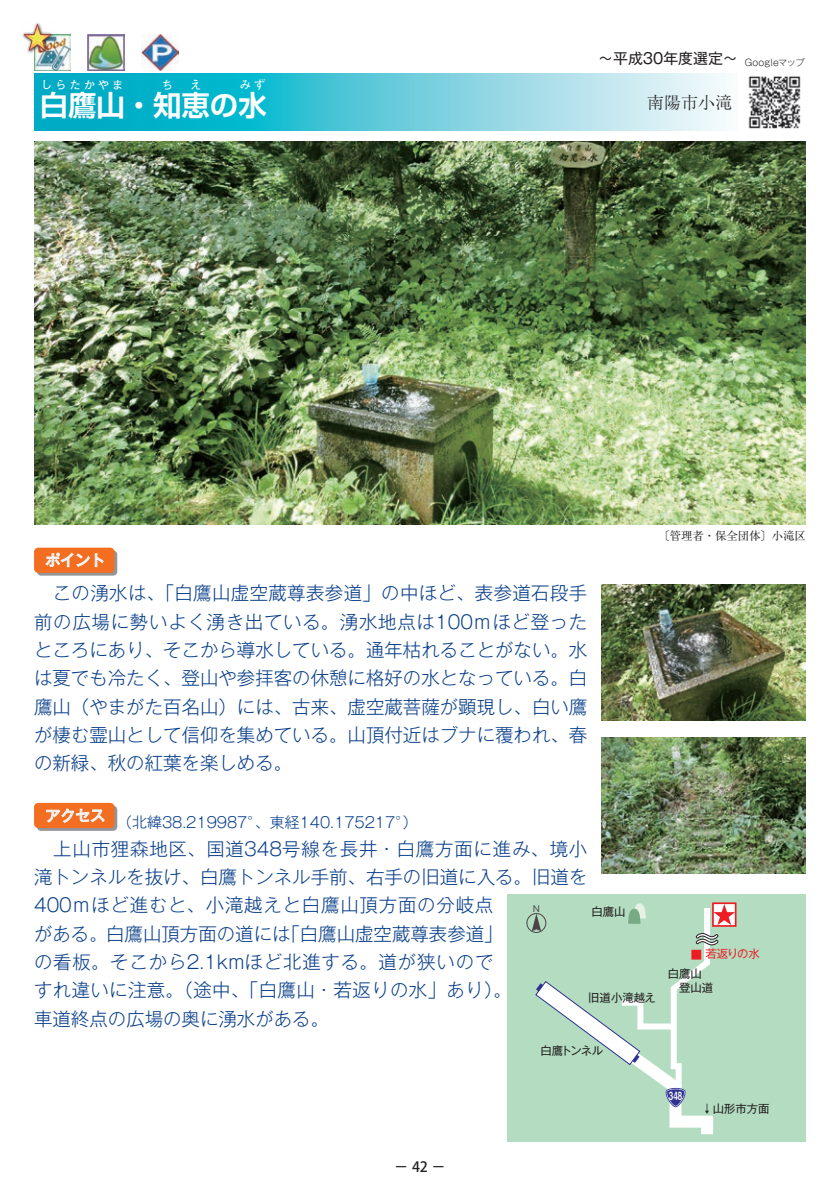
<style>
.page{position:relative;width:840px;height:1191px;background:#fff}
.page>*{position:absolute;margin:0;border:0;box-sizing:border-box;transform-origin:0 0}
.t1{font:700 28.4px "Shin Go Pro De";color:#fff}
.t2{font:300 18.4px/28.4px "Gothic MB101 Pro";color:#083e89;text-align:justify}
.t3{font:300 17px "Ryumin Pro";color:#231f20}
.t4{font:300 14.8px "Gothic MB101 Pro";color:#083e89}
.t5{font:14.8px "Gothic MB101 Pro";color:#231f20}
.t6{font:500 14.2px "Koz Go Pro";color:#231f20}
.t7{font:11.4px/13.6px "Gothic MB101 Pro";color:#231f20}
.t8{font:11.4px "Ryumin Pro";color:#231f20}
.t9{font:700 11.4px "Shin Go Pro De";letter-spacing:.25em;color:#fff}
.t10{font:11.4px "Gothic MB101 Pro";letter-spacing:-.055em;color:#ee1d23}
.t11{font:11.4px "Midashi Go Pro MB31";color:#fff;scale:.7 1}
.t12{font:8.6px "Gothic MB101 Pro";color:#4c4449}
</style>
<div class="page">
<svg style="left:34px;top:74px;width:693px;height:56px;background:#5ecadb"></svg>
<img style="left:748px;top:76px;width:53px;height:53px">
<img style="left:34px;top:142px;width:771px;height:382px">
<img style="left:601px;top:584px;width:204px;height:136px">
<img style="left:601px;top:737px;width:204px;height:136px">
<svg style="left:37px;top:550px;width:80px;height:25px"></svg>
<div style="left:34px;top:547px;width:80px;height:26px;background:#f36e21;border-radius:4px"></div>
<svg style="left:45px;top:552px;width:59px;height:15px"></svg>
<div style="left:37px;top:805px;width:80px;height:26px;background:#939598;border-radius:4px"></div>
<div style="left:34px;top:803px;width:80px;height:25px;background:#f36e21;border-radius:4px"></div>
<svg style="left:46px;top:808px;width:59px;height:15px"></svg>
<div style="left:506px;top:894px;width:299px;height:247px;background:#b3dcc0"></div>
<div style="left:711px;top:902px;width:25px;height:24px;border:2px solid #ee1d23"></div>
<div style="left:526px;top:913px;width:20px;height:19px;border:1px solid #4c4449;border-radius:50%"></div>
<svg style="left:527px;top:902px;width:207px;height:233px"></svg>
<img style="left:142px;top:34px;width:37px;height:37px">
<img style="left:88px;top:34px;width:37px;height:37px">
<img style="left:34px;top:34px;width:37px;height:37px">
<svg style="left:22px;top:23px;width:32px;height:30px"></svg>
<img style="left:23px;top:24px;width:29px;height:27px">
<p class="t9" style="left:41px;top:76px;width:84px">しらたかやま</p>
<p class="t9" style="left:162px;top:76px;width:13px">ち</p>
<p class="t9" style="left:190px;top:76px;width:13px">え</p>
<p class="t9" style="left:240px;top:76px;width:27px">みず</p>
<h1 class="t1" style="left:40px;top:82px;width:228px">白鷹山・知恵の水</h1>
<p class="t5" style="left:598px;top:46px;width:208px">～平成30年度選定～ <sub>Googleマップ</sub></p>
<p class="t3" style="left:646px;top:89px;width:87px">南陽市小滝</p>
<p class="t2" style="left:34px;top:576px;width:554px">　この湧水は、「白鷹山虚空蔵尊表参道」の中ほど、表参道石段手前の広場に勢いよく湧き出ている。湧水地点は100ｍほど登ったところにあり、そこから導水している。通年枯れることがない。水は夏でも冷たく、登山や参拝客の休憩に格好の水となっている。白鷹山（やまがた百名山）には、古来、虚空蔵菩薩が顕現し、白い鷹が棲む霊山として信仰を集めている。山頂付近はブナに覆われ、春の新緑、秋の紅葉を楽しめる。</p>
<p class="t8" style="left:658px;top:527px;width:149px">〔管理者・保全団体〕小滝区</p>
<p class="t4" style="left:117px;top:810px;width:302px">（北緯38.219987°、東経140.175217°）</p>
<p class="t2" style="left:34px;top:831px;width:554px;text-align:left">　上山市狸森地区、国道348号線を長井・白鷹方面に進み、境小滝トンネルを抜け、白鷹トンネル手前、右手の旧道に入る。旧道を<br>400ｍほど進むと、小滝越えと白鷹山頂方面の分岐点<br>がある。白鷹山頂方面の道には「白鷹山虚空蔵尊表参道」<br>の看板。そこから2.1kmほど北進する。道が狭いので<br>すれ違いに注意。（途中、「白鷹山・若返りの水」あり）。<br>車道終点の広場の奥に湧水がある。</p>
<p class="t12" style="left:532px;top:901px;width:10px">Ｎ</p>
<p class="t7" style="left:591px;top:903px;width:36px">白鷹山</p>
<p class="t7" style="left:588px;top:989px;width:69px">旧道小滝越え</p>
<p class="t7" style="left:540px;top:1042px;width:64px">白鷹トンネル</p>
<p class="t10" style="left:690px;top:944px;width:70px">■ 若返りの水</p>
<p class="t7" style="left:667px;top:965px;width:47px">白鷹山　登山道</p>
<p class="t11" style="left:668px;top:1086px;width:20px">348</p>
<p class="t7" style="left:701px;top:1100px;width:70px">↓山形市方面</p>
<p class="t6" style="left:394px;top:1158px;width:53px">－42－</p>
</div>
